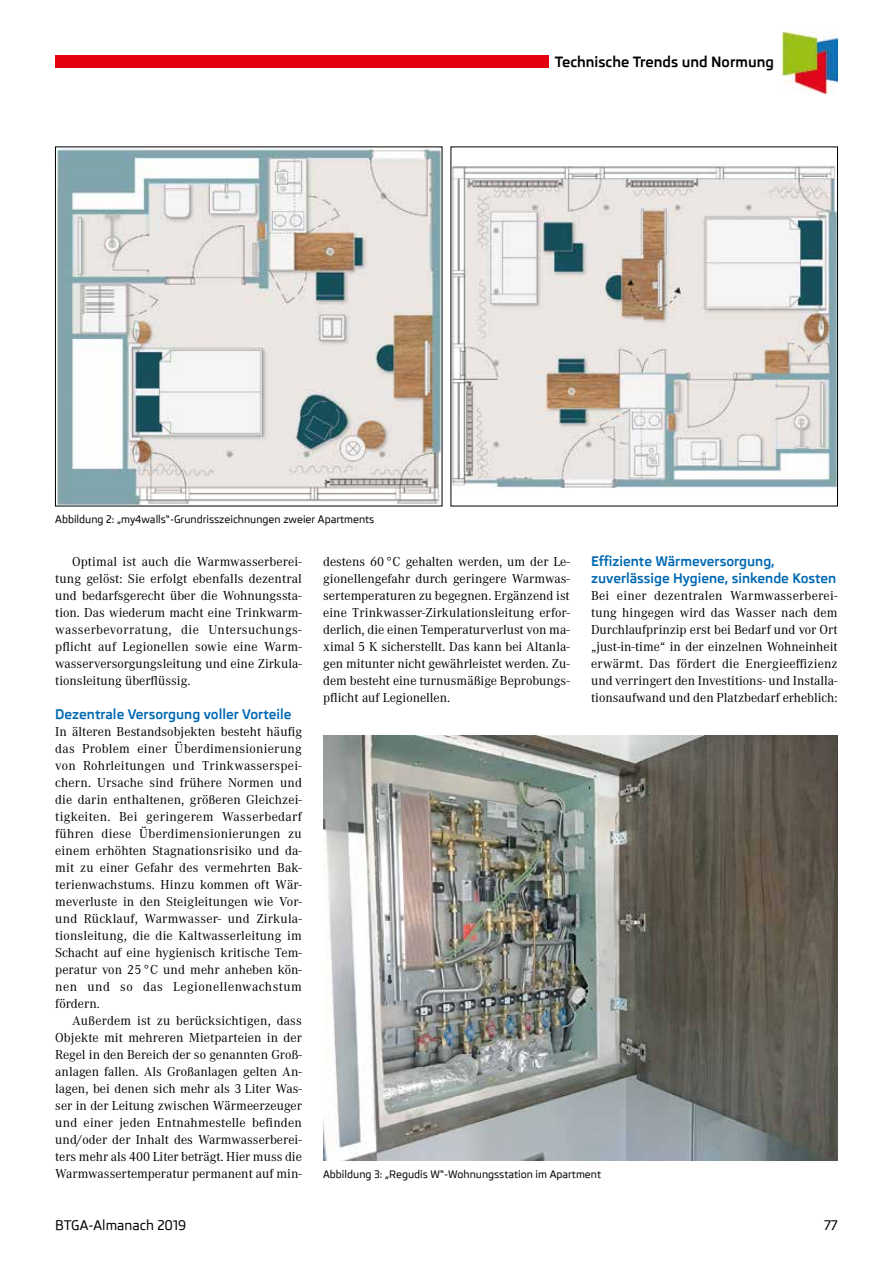
<style>
.page{position:relative;width:893px;height:1263px;background:#fff}
.page>*{position:absolute;margin:0;border:0;box-sizing:border-box;transform-origin:0 0}
.t1{font:700 14.4px "Skoda Pro";color:#000}
.t2{font:13.5px/17px "Corporate A";color:#000;text-align:justify}
.t3{font:700 13.5px/17px "Skoda Pro";color:#0069b4}
.t4{font:500 13.5px "Skoda Pro";color:#000}
.t5{font:500 10.5px "Skoda Pro";color:#000}
</style>
<div class="page">
<div style="left:55px;top:56px;width:494px;height:12px;background:#e3000f"></div>
<img style="left:783px;top:32px;width:55px;height:61px">
<img style="left:57px;top:149px;width:383px;height:355px">
<img style="left:453px;top:164px;width:383px;height:325px">
<img style="left:323px;top:736px;width:515px;height:425px">
<p class="t5" style="left:55px;top:513px;width:321px">Abbildung 2: „my4walls“-Grundrisszeichnungen zweier Apartments</p>
<p class="t1" style="left:555px;top:53px;width:221px">Technische Trends und Normung</p>
<p class="t2" style="left:55px;top:553px;width:248px;text-indent:17px">Optimal ist auch die Warmwasserberei&shy;tung gelöst: Sie erfolgt ebenfalls dezentral und bedarfsgerecht über die Wohnungssta&shy;tion. Das wiederum macht eine Trinkwarm&shy;wasserbevorratung, die Untersuchungs&shy;pflicht auf Legionellen sowie eine Warm&shy;wasserversorgungsleitung und eine Zirkula&shy;tionsleitung überflüssig.</p>
<p class="t3" style="left:55px;top:705px;width:238px">Dezentrale Versorgung voller Vorteile</p>
<p class="t2" style="left:55px;top:723px;width:248px">In älteren Bestandsobjekten besteht häufig das Problem einer Überdimensionierung von Rohrleitungen und Trinkwasserspei&shy;chern. Ursache sind frühere Normen und die darin enthaltenen, größeren Gleichzei&shy;tigkeiten. Bei geringerem Wasserbedarf führen diese Überdimensionierungen zu einem erhöhten Stagnationsrisiko und da&shy;mit zu einer Gefahr des vermehrten Bak&shy;terienwachstums. Hinzu kommen oft Wär&shy;meverluste in den Steigleitungen wie Vor&shy;und Rücklauf, Warmwasser- und Zirkula&shy;tionsleitung, die die Kaltwasserleitung im Schacht auf eine hygienisch kritische Tem&shy;peratur von 25 °C und mehr anheben kön&shy;nen und so das Legionellenwachstum fördern.</p>
<p class="t2" style="left:55px;top:1012px;width:248px;text-indent:17px">Außerdem ist zu berücksichtigen, dass Objekte mit mehreren Mietparteien in der Regel in den Bereich der so genannten Groß&shy;anlagen fallen. Als Großanlagen gelten An&shy;lagen, bei denen sich mehr als 3 Liter Was&shy;ser in der Leitung zwischen Wärmeerzeuger und einer jeden Entnahmestelle befinden und/oder der Inhalt des Warmwasserberei&shy;ters mehr als 400 Liter beträgt. Hier muss die Warmwassertemperatur permanent auf min-</p>
<p class="t2" style="left:323px;top:553px;width:248px">destens 60 °C gehalten werden, um der Le&shy;gionellengefahr durch geringere Warmwas&shy;sertemperaturen zu begegnen. Ergänzend ist eine Trinkwasser-Zirkulationsleitung erfor&shy;derlich, die einen Temperaturverlust von ma&shy;ximal 5 K sicherstellt. Das kann bei Altanla&shy;gen mitunter nicht gewährleistet werden. Zu&shy;dem besteht eine turnusmäßige Beprobungs&shy;pflicht auf Legionellen.</p>
<p class="t3" style="left:591px;top:552px;width:247px">Effiziente Wärmeversorgung, zuverlässige Hygiene, sinkende Kosten</p>
<p class="t2" style="left:591px;top:587px;width:248px">Bei einer dezentralen Warmwasserberei&shy;tung hingegen wird das Wasser nach dem Durchlaufprinzip erst bei Bedarf und vor Ort „just-in-time“ in der einzelnen Wohneinheit erwärmt. Das fördert die Energieeffizienz und verringert den Investitions- und Installa&shy;tionsaufwand und den Platzbedarf erheblich:</p>
<p class="t5" style="left:323px;top:1168px;width:279px">Abbildung 3: „Regudis W“-Wohnungsstation im Apartment</p>
<p class="t4" style="left:55px;top:1217px;width:133px">BTGA-Almanach 2019</p>
<p class="t4" style="left:824px;top:1217px;width:15px">77</p>
</div>
